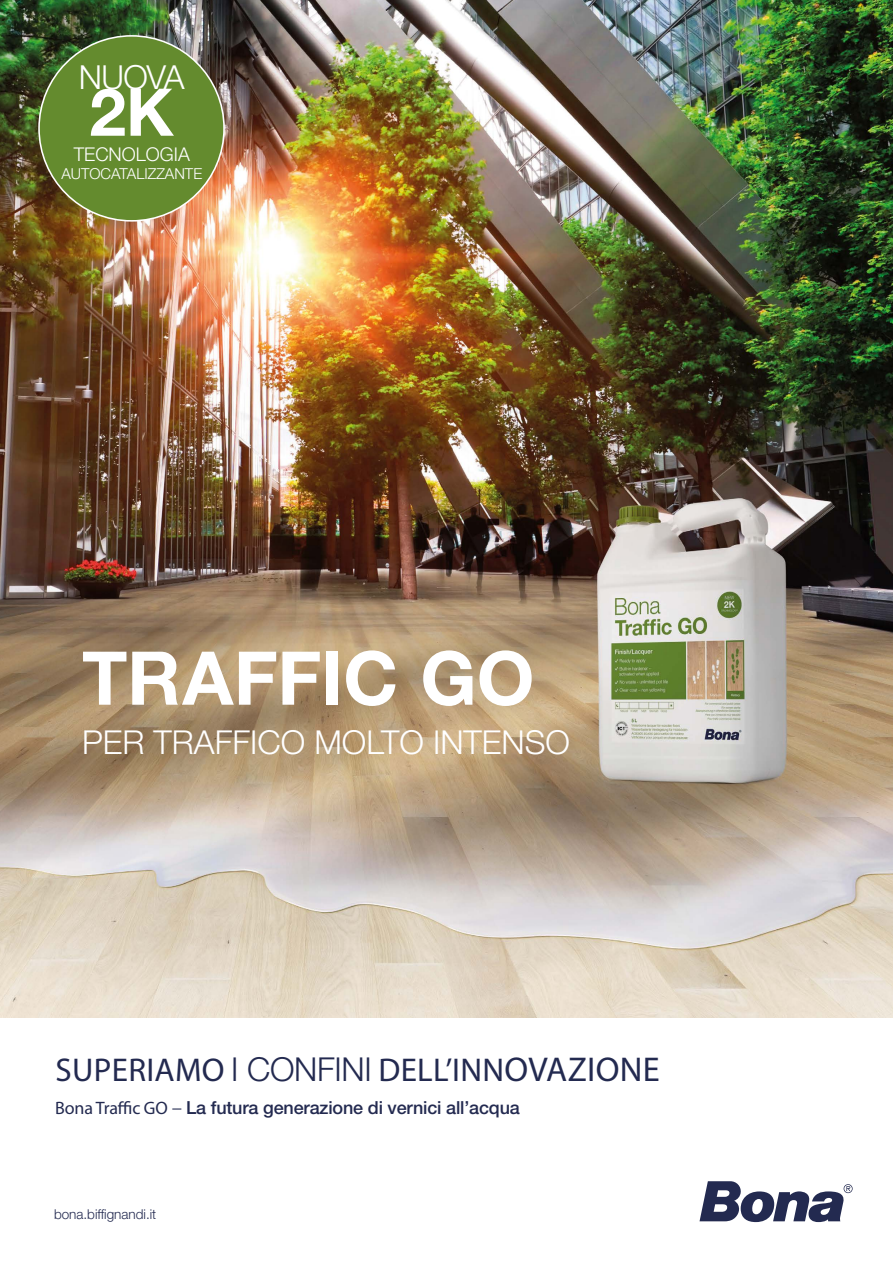
<style>
.page{position:relative;width:893px;height:1263px;background:#fff}
.page>*{position:absolute;margin:0;border:0;box-sizing:border-box;transform-origin:0 0}
.t1{font:700 74.25px "Helvetica Neue LT Pro";color:#fff}
.t2{font:700 65.85px "Helvetica Neue LT Pro";color:#fff}
.t3{font:33px "Myriad Pro";letter-spacing:.01em;color:#232a50}
.t4{font:300 33px "Helvetica Neue LT Std";color:#fff}
.t5{font:300 33px "Helvetica Neue LT Pro";letter-spacing:-.025em;color:#fff}
.t6{font:300 18.75px "Helvetica Neue LT Pro";color:#fff}
.t7{font:500 18px "Helvetica Neue LT Std";letter-spacing:-.01em;color:#232a50}
.t8{font:300 15px "Helvetica Neue LT Pro";color:#fff}
.t9{font:300 13.5px "Helvetica Neue LT Pro";color:#232a50}
.s1{font-family:"Helvetica Neue LT Std";font-weight:300}
.s2{font-size:34.5px}
.s3{font-family:"Myriad Pro";font-weight:400}
.s4{font-weight:300}
</style>
<div class="page">
<svg style="left:699px;top:1181px;width:154px;height:41px"></svg>
<img style="left:0;top:0;width:893px;height:1017px">
<div style="left:39px;top:36px;width:185px;height:185px;background:#648b2e;border-radius:50%"></div>
<h3 class="t5" style="left:79px;top:57px;width:107px">NUOVA</h3>
<h2 class="t2" style="left:89px;top:72px;width:86px">2K</h2>
<p class="t6" style="left:74px;top:143px;width:118px">TECNOLOGIA</p>
<p class="t8" style="left:61px;top:165px;width:142px">AUTOCATALIZZANTE</p>
<h1 class="t1" style="left:82px;top:632px;width:454px">TRAFFIC GO</h1>
<h3 class="t4" style="left:82px;top:722px;width:489px">PER TRAFFICO MOLTO INTENSO</h3>
<h3 class="t3" style="left:56px;top:1050px;width:606px">SUPERIAMO <span class="s1">I CONFINI</span> DELL’INN<span class="s2">OVAZIONE</span></h3>
<p class="t7" style="left:55px;top:1096px;width:466px"><span class="s3">Bona Traffic GO</span> <span class="s4">–</span> La futura generazione di vernici all’acqua</p>
<p class="t9" style="left:54px;top:1205px;width:104px">bona.biffignandi.it</p>
</div>
